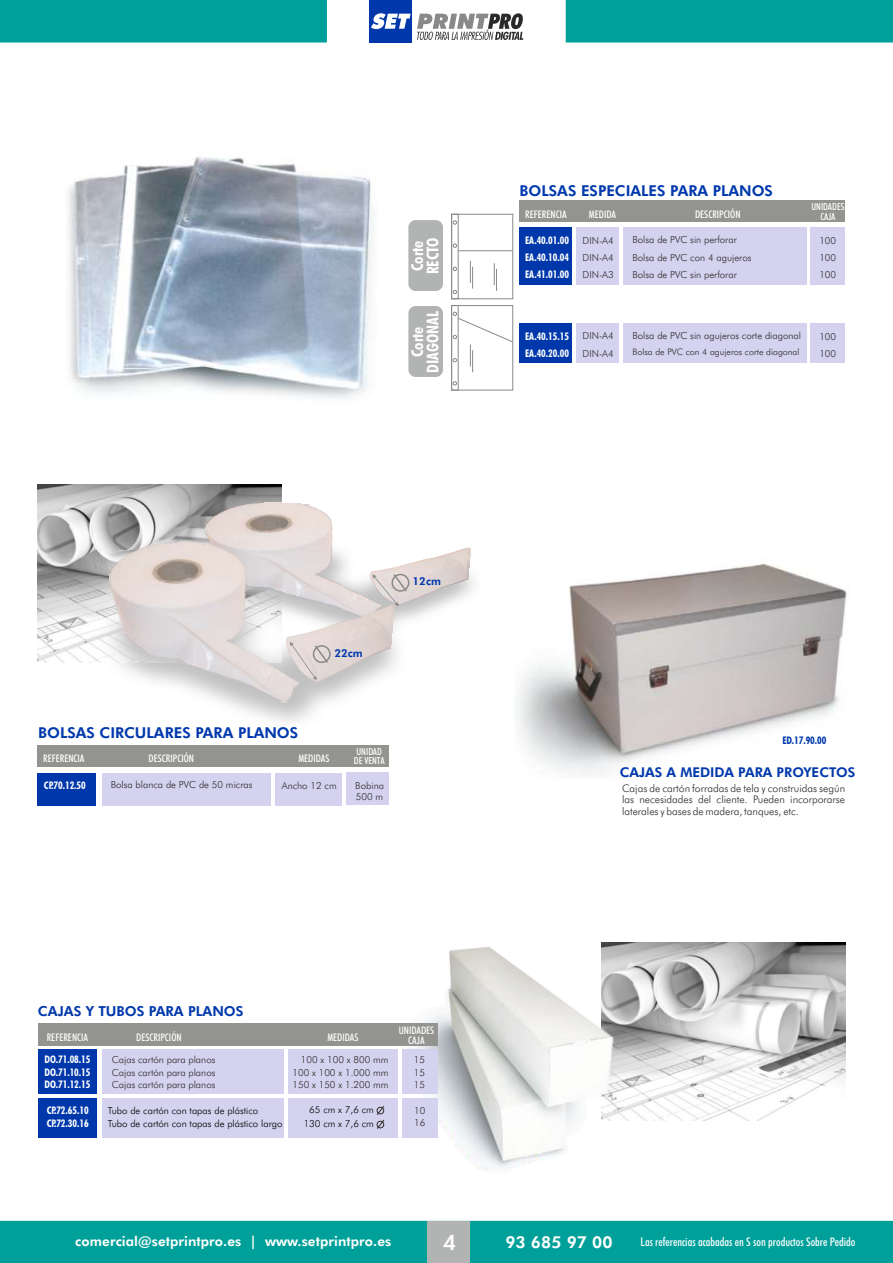
<style>
.page{position:relative;width:893px;height:1263px;background:#fff}
.page>*{position:absolute;margin:0;border:0;box-sizing:border-box;transform-origin:0 0}
.t1{font:800 21px "Futura BT";color:#fefefe}
.t2{font:800 16.5px "Futura BT";letter-spacing:.005em;color:#fefefe}
.t3{font:700 condensed 16.35px/15.6px "Futura BT";color:#fefefe;text-align:center}
.t4{font:800 15px "Futura BT";color:#0038ac}
.t5{font:800 13.8px "Futura BT";color:#0038ac}
.t6{font:800 13.5px "Futura BT";letter-spacing:.01em;color:#fefefe}
.t7{font:800 13.5px "Futura BT";color:#0038ac}
.t8{font:500 condensed 12px "Futura BT";color:#fefefe}
.t9{font:800 10.95px "Futura BT";color:#0038ac}
.t10{font:300 10.5px/11.2px "Futura BT";color:#2b2a29;text-align:justify}
.t11{font:700 condensed 10.5px/17.4px "Futura BT";color:#fff;text-align:justify}
.t12{font:500 condensed 10.5px/9.9px "Futura BT";color:#fefefe;text-align:center}
.t13{font:500 condensed 10.5px "Futura BT";color:#fff}
.t14{font:700 condensed 10.5px/17.4px "Futura BT";color:#fefefe}
.t15{font:700 condensed 10.5px "Futura BT";color:#0038ac}
.t16{font:300 9.75px/12.5px "Futura BT";color:#2b2a29;text-align:justify}
.t17{font:300 9.75px/13.2px "Futura BT";color:#000}
.t18{font:500 condensed 9.75px/9.6px "Futura BT";color:#fefefe}
.t19{font:300 9px "Futura BT";color:#2b2a29}
</style>
<div class="page">
<img style="left:68px;top:157px;width:306px;height:241px">
<img style="left:516px;top:563px;width:331px;height:211px">
<img style="left:601px;top:943px;width:244px;height:178px">
<img style="left:402px;top:946px;width:211px;height:226px">
<div style="left:576px;top:227px;width:43px;height:58px;background:#d4d2ef"></div>
<div style="left:576px;top:323px;width:43px;height:39px;background:#d4d2ef"></div>
<div style="left:810px;top:227px;width:35px;height:58px;background:#d4d2ef"></div>
<div style="left:810px;top:323px;width:35px;height:39px;background:#d4d2ef"></div>
<div style="left:520px;top:227px;width:52px;height:58px;background:#0038ac"></div>
<div style="left:520px;top:323px;width:52px;height:39px;background:#0038ac"></div>
<div style="left:623px;top:227px;width:184px;height:58px;background:#d4d2ef"></div>
<div style="left:623px;top:323px;width:184px;height:39px;background:#d4d2ef"></div>
<div style="left:520px;top:201px;width:325px;height:21px;background:#939490"></div>
<div style="left:408px;top:306px;width:35px;height:71px;background:#b2b3b3;border-radius:7px"></div>
<div style="left:408px;top:220px;width:35px;height:71px;background:#b2b3b3;border-radius:7px"></div>
<div style="left:451px;top:214px;width:62px;height:85px;border:1px solid #898989"></div>
<div style="left:451px;top:214px;width:8px;height:85px;border:1px solid #898989"></div>
<svg style="left:453px;top:220px;width:4px;height:5px"></svg>
<svg style="left:453px;top:244px;width:4px;height:4px"></svg>
<svg style="left:453px;top:267px;width:4px;height:4px"></svg>
<svg style="left:453px;top:290px;width:4px;height:4px"></svg>
<hr style="left:458px;top:250px;width:55px;height:1px;background:#898989">
<svg style="left:470px;top:261px;width:3px;height:28px"></svg>
<svg style="left:494px;top:263px;width:3px;height:28px"></svg>
<div style="left:451px;top:305px;width:62px;height:85px;border:1px solid #898989"></div>
<div style="left:451px;top:305px;width:8px;height:85px;border:1px solid #898989"></div>
<svg style="left:453px;top:381px;width:4px;height:4px"></svg>
<svg style="left:453px;top:312px;width:61px;height:60px"></svg>
<div style="left:275px;top:773px;width:67px;height:32px;background:#d4d2ef"></div>
<div style="left:38px;top:773px;width:58px;height:32px;background:#0038ac"></div>
<div style="left:102px;top:773px;width:169px;height:32px;background:#d4d2ef"></div>
<div style="left:38px;top:745px;width:351px;height:21px;background:#939490"></div>
<div style="left:347px;top:772px;width:42px;height:33px;background:#d4d2ef"></div>
<div style="left:38px;top:1023px;width:399px;height:22px;background:#939490"></div>
<div style="left:102px;top:1049px;width:182px;height:45px;background:#d4d2ef"></div>
<div style="left:38px;top:1049px;width:59px;height:45px;background:#0038ac"></div>
<div style="left:402px;top:1049px;width:35px;height:45px;background:#d4d2ef"></div>
<div style="left:288px;top:1049px;width:110px;height:45px;background:#d4d2ef"></div>
<img style="left:38px;top:485px;width:243px;height:178px">
<img style="left:198px;top:499px;width:276px;height:120px">
<img style="left:92px;top:586px;width:319px;height:136px">
<img style="left:101px;top:538px;width:296px;height:171px">
<div style="left:391px;top:574px;width:18px;height:18px;border:2px solid #898989;border-radius:50%"></div>
<svg style="left:372px;top:572px;width:36px;height:34px"></svg>
<div style="left:313px;top:645px;width:18px;height:18px;border:2px solid #898989;border-radius:50%"></div>
<svg style="left:290px;top:642px;width:40px;height:38px"></svg>
<div style="left:0;top:1221px;width:893px;height:42px;background:#00a09a"></div>
<div style="left:427px;top:1221px;width:43px;height:42px;background:#b2b3b3"></div>
<svg style="left:0;top:0;width:893px;height:43px"></svg>
<div style="left:288px;top:1098px;width:110px;height:39px;background:#d4d2ef"></div>
<div style="left:102px;top:1098px;width:182px;height:39px;background:#d4d2ef"></div>
<div style="left:38px;top:1098px;width:59px;height:39px;background:#0038ac"></div>
<div style="left:402px;top:1098px;width:36px;height:39px;background:#d4d2ef"></div>
<svg style="left:376px;top:1105px;width:9px;height:24px"></svg>
<div style="left:377px;top:1121px;width:7px;height:7px;border:1px solid #2b2a29;border-radius:50%"></div>
<h3 class="t4" style="left:520px;top:185px;width:255px">BOLSAS ESPECIALES PARA PLANOS</h3>
<h3 class="t3" style="left:411px;top:274px;width:38px;text-align:left;rotate:-90deg">Corte<br>RECTO</h3>
<h3 class="t3" style="left:411px;top:373px;width:63px;rotate:-90deg">Corte<br>DIAGONAL</h3>
<p class="t9" style="left:335px;top:648px;width:30px">22cm</p>
<h3 class="t4" style="left:38px;top:727px;width:262px">BOLSAS CIRCULARES PARA PLANOS</h3>
<p class="t12" style="left:149px;top:755px;width:47px">DESCRIPCIÓN</p>
<p class="t12" style="left:298px;top:754px;width:33px">MEDIDAS</p>
<p class="t13" style="left:43px;top:754px;width:43px">REFERENCIA</p>
<p class="t14" style="left:44px;top:778px;width:43px">CP.70.12.50</p>
<p class="t16" style="left:111px;top:780px;width:143px">Bolsa blanca de PVC de 50 micras</p>
<p class="t16" style="left:282px;top:780px;width:56px">Ancho 12 cm</p>
<p class="t18" style="left:354px;top:747px;width:32px">UNIDAD<br>DE VENTA</p>
<p class="t16" style="left:355px;top:781px;width:30px;line-height:10.8px">Bobina<br>500 m</p>
<p class="t9" style="left:413px;top:577px;width:30px">12cm</p>
<h3 class="t5" style="left:38px;top:1005px;width:207px">CAJAS Y TUBOS PARA PLANOS</h3>
<p class="t12" style="left:47px;top:1033px;width:43px">REFERENCIA</p>
<p class="t12" style="left:136px;top:1033px;width:47px">DESCRIPCIÓN</p>
<p class="t12" style="left:327px;top:1033px;width:33px">MEDIDAS</p>
<p class="t11" style="left:45px;top:1054px;width:47px;line-height:12.6px">DO.71.08.15<br>DO.71.10.15<br>DO.71.12.15</p>
<p class="t16" style="left:112px;top:1054px;width:105px">Cajas cartón para planos Cajas cartón para planos Cajas cartón para planos</p>
<p class="t16" style="left:292px;top:1054px;width:98px;text-indent:8px">100 x 100 x 800 mm 100 x 100 x 1.000 mm 150 x 150 x 1.200 mm</p>
<p class="t12" style="left:399px;top:1026px;width:37px">UNIDADES<br>CAJA</p>
<p class="t16" style="left:414px;top:1054px;width:13px">15<br>15<br>15</p>
<p class="t17" style="left:304px;top:1103px;width:72px;line-height:14px;text-align:center">65 cm x 7,6 cm<br>130 cm x 7,6 cm</p>
<p class="t11" style="left:47px;top:1104px;width:43px;line-height:13px">CP.72.65.10<br>CP.72.30.16</p>
<p class="t17" style="left:108px;top:1105px;width:176px">Tubo de cartón con tapas de plástico<br>Tubo de cartón con tapas de plástico largo</p>
<p class="t16" style="left:414px;top:1105px;width:13px">10<br>16</p>
<p class="t13" style="left:525px;top:210px;width:43px">REFERENCIA</p>
<p class="t13" style="left:589px;top:210px;width:29px">MEDIDA</p>
<p class="t11" style="left:525px;top:232px;width:46px">EA.40.01.00<br>EA.40.10.04<br>EA.41.01.00</p>
<p class="t16" style="left:583px;top:232px;width:33px;line-height:17.2px">DIN-A4<br>DIN-A4<br>DIN-A3</p>
<p class="t18" style="left:811px;top:203px;width:35px">UNIDADES</p>
<p class="t13" style="left:695px;top:210px;width:47px">DESCRIPCIÓN</p>
<p class="t18" style="left:820px;top:212px;width:17px">CAJA</p>
<p class="t16" style="left:632px;top:232px;width:121px;line-height:17.4px;text-align:left">Bolsa de PVC sin perforar<br>Bolsa de PVC con 4 agujeros<br>Bolsa de PVC sin perforar</p>
<p class="t16" style="left:819px;top:233px;width:18px;line-height:17.2px">100<br>100<br>100</p>
<p class="t14" style="left:525px;top:328px;width:46px">EA.40.15.15<br>EA.40.20.00</p>
<p class="t16" style="left:583px;top:328px;width:33px;line-height:17.2px">DIN-A4<br>DIN-A4</p>
<p class="t16" style="left:632px;top:330px;width:170px">Bolsa de PVC sin agujeros corte diagonal</p>
<p class="t19" style="left:632px;top:349px;width:169px">Bolsa de PVC con 4 agujeros corte diagonal</p>
<p class="t16" style="left:819px;top:328px;width:18px;line-height:17.2px">100<br>100</p>
<p class="t15" style="left:782px;top:736px;width:46px">ED.17.90.00</p>
<h3 class="t7" style="left:620px;top:766px;width:237px">CAJAS A MEDIDA PARA PROYECTOS</h3>
<p class="t10" style="left:622px;top:784px;width:225px">Cajas de cartón forradas de tela y construidas según las necesidades del cliente. Pueden incorporarse laterales y bases de madera, tanques, etc.</p>
<h3 class="t6" style="left:75px;top:1235px;width:318px">comercial@setprintpro.es | www.setprintpro.es</h3>
<h1 class="t1" style="left:443px;top:1233px;width:14px">4</h1>
<h2 class="t2" style="left:505px;top:1235px;width:109px">93 685 97 00</h2>
<p class="t8" style="left:640px;top:1236px;width:216px">Las referencias acabadas en S son productos Sobre Pedido</p>
</div>
